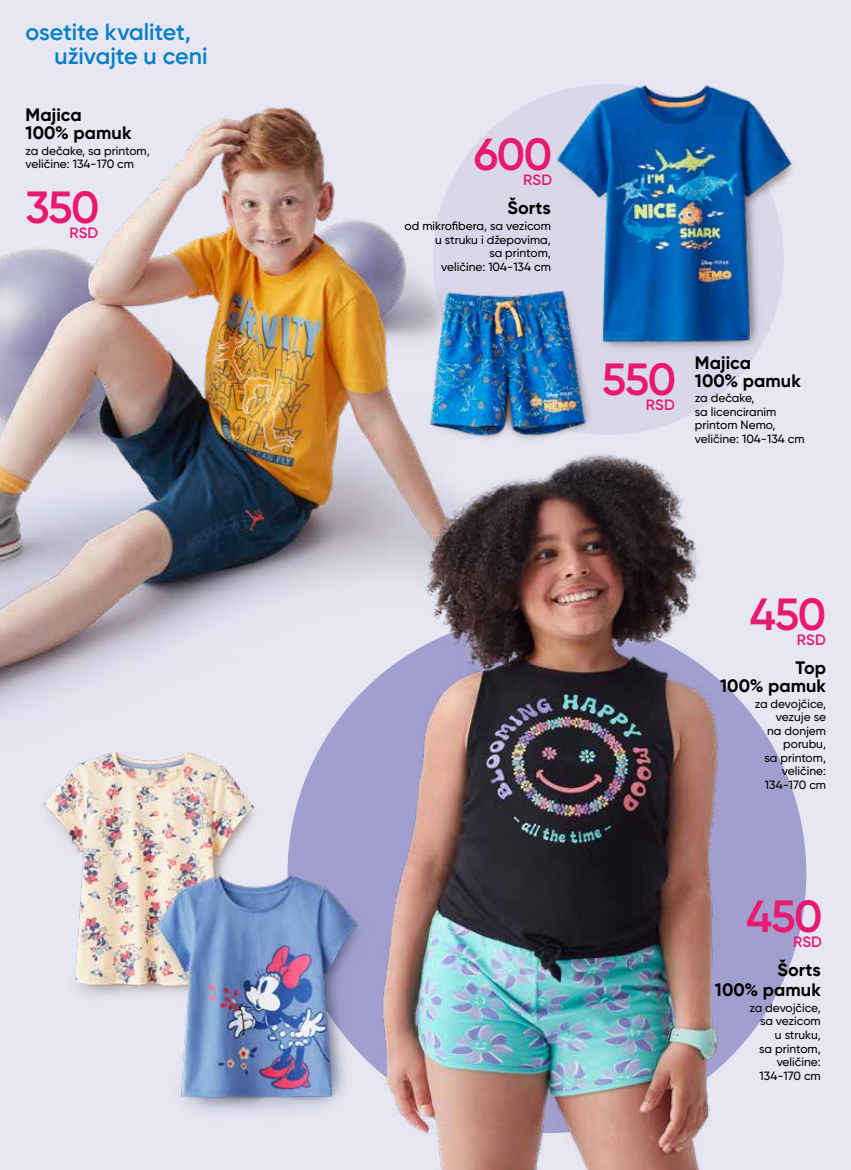
<style>
.page{position:relative;width:851px;height:1170px;background:#fff}
.page>*{position:absolute;margin:0;border:0;box-sizing:border-box;transform-origin:0 0}
.t1{font:600 45px "Gilroy";letter-spacing:-.035em;color:#e91871}
.t2{font:600 23.25px/24px "Gilroy";letter-spacing:-.005em;color:#007ec6}
.t3{font:700 18px/18px "Gilroy";color:#000}
.t4{font:600 15px "Gilroy";letter-spacing:.005em;color:#e91871}
.t5{font:500 12px/13.5px "Gilroy";color:#000;text-align:right}
</style>
<div class="page">
<div style="left:0;top:0;width:850px;height:1169px;background:#e7e6f3"></div>
<img style="left:43px;top:798px;width:98px;height:199px">
<img style="left:0;top:107px;width:401px;height:691px">
<img style="left:141px;top:374px;width:666px;height:795px">
<img style="left:135px;top:826px;width:236px;height:311px">
<div style="left:432px;top:84px;width:351px;height:351px;background:#d9d8eb;border-radius:50%"></div>
<img style="left:377px;top:249px;width:267px;height:256px">
<img style="left:523px;top:85px;width:284px;height:290px">
<h2 class="t2" style="left:55px;top:20px;width:154px;text-indent:-29px">osetite kvalitet, uživajte u ceni</h2>
<h3 class="t3" style="left:26px;top:106px;width:107px">Majica<br>100% pamuk</h3>
<p class="t5" style="left:26px;top:144px;width:126px;text-align:left">za dečake, sa printom, veličine: 134-170 cm</p>
<h1 class="t1" style="left:26px;top:179px;width:75px">350</h1>
<p class="t4" style="left:69px;top:223px;width:30px">RSD</p>
<h1 class="t1" style="left:474px;top:126px;width:80px">600</h1>
<p class="t4" style="left:523px;top:170px;width:30px">RSD</p>
<h3 class="t3" style="left:507px;top:199px;width:45px">Šorts</h3>
<p class="t5" style="left:404px;top:219px;width:148px">od mikrofibera, sa vezicom u struku i džepovima,<br>sa printom,<br>veličine: 104-134 cm</p>
<h1 class="t1" style="left:601px;top:351px;width:76px">550</h1>
<p class="t4" style="left:645px;top:395px;width:30px">RSD</p>
<h3 class="t3" style="left:694px;top:353px;width:107px">Majica<br>100% pamuk</h3>
<p class="t5" style="left:694px;top:391px;width:111px;text-align:left">za dečake,<br>sa licenciranim printom Nemo, veličine: 104-134 cm</p>
<h1 class="t1" style="left:749px;top:586px;width:78px">450</h1>
<p class="t4" style="left:796px;top:630px;width:30px">RSD</p>
<h3 class="t3" style="left:720px;top:658px;width:107px;text-align:right">Top<br>100% pamuk</h3>
<p class="t5" style="left:754px;top:696px;width:73px">za devojčice, vezuje se<br>na donjem porubu,<br>sa printom, veličine:<br>134-170 cm</p>
<h1 class="t1" style="left:746px;top:888px;width:78px">450</h1>
<p class="t4" style="left:793px;top:932px;width:30px">RSD</p>
<h3 class="t3" style="left:714px;top:959px;width:107px;line-height:20.1px;text-align:right">Šorts<br>100% pamuk</h3>
<p class="t5" style="left:749px;top:1000px;width:73px">za devojčice, sa vezicom<br>u struku,<br>sa printom, veličine:<br>134-170 cm</p>
</div>
